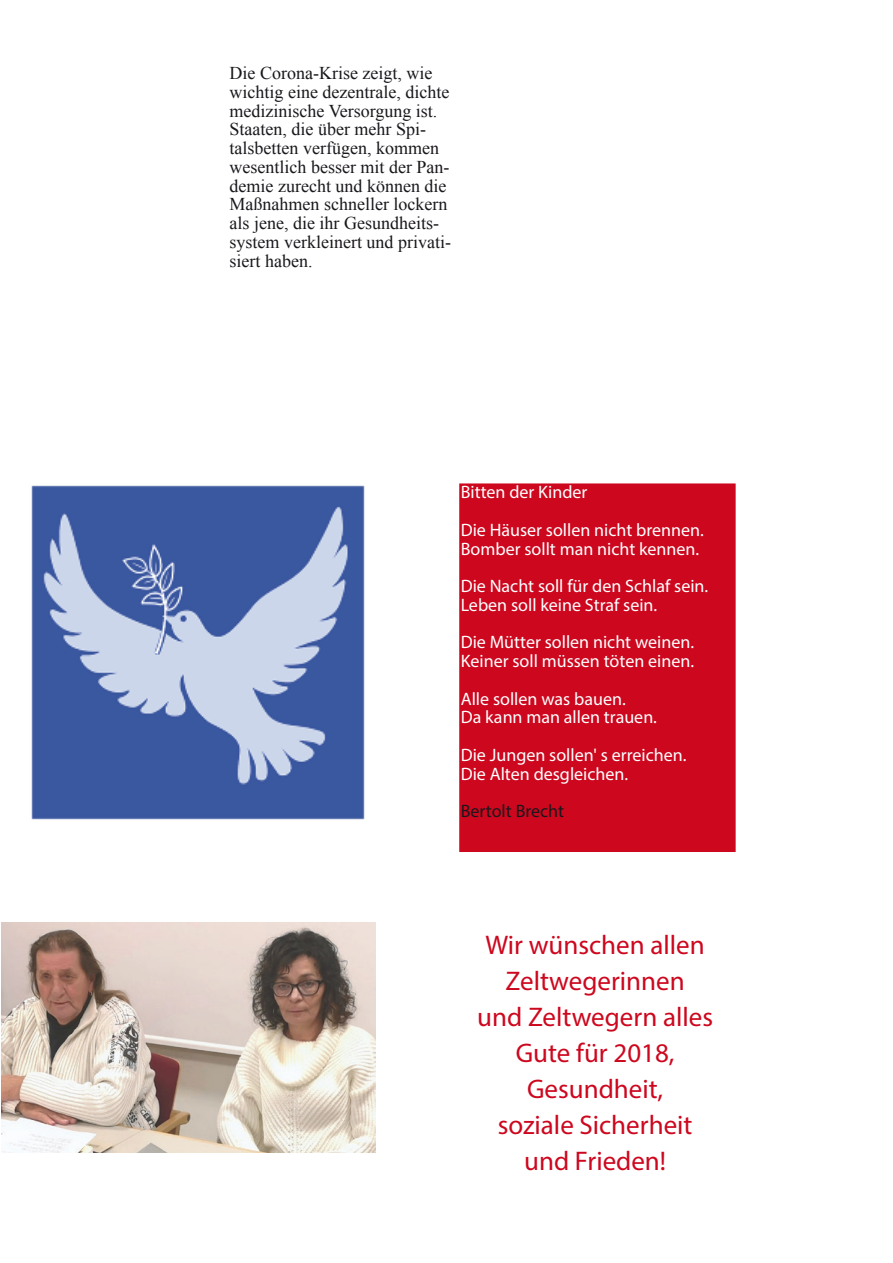
<style>
.page{position:relative;width:893px;height:1263px;background:#fff}
.page>*{position:absolute;margin:0;border:0;box-sizing:border-box;transform-origin:0 0}
.t1{font:27px "Myriad Pro";color:#cd071e}
.t2{font:18px/18.8px "Times New Roman";color:#1a171c}
.t3{font:18px "Myriad Pro";color:#fff}
.t4{font:18px "Myriad Pro";color:#1a171c}
</style>
<div class="page">
<div style="left:460px;top:484px;width:275px;height:367px;background:#cd071e"></div>
<div style="left:459px;top:483px;width:277px;height:369px;border:2px solid #cd071e"></div>
<img style="left:31px;top:485px;width:334px;height:335px">
<img style="left:2px;top:922px;width:373px;height:231px">
<p class="t2" style="left:230px;top:63px;width:223px">Die Corona-Krise zeigt, wie wichtig eine dezentrale, dichte medizinische Versorgung ist.<br>Staaten, die über mehr Spi&shy;talsbetten verfügen, kommen wesentlich besser mit der Pan&shy;demie zurecht und können die<br>Maßnahmen schneller lockern als jene, die ihr Gesundheits&shy;system verkleinert und privati&shy;siert haben.</p>
<p class="t3" style="left:461px;top:481px;width:128px">Bitten der Kinder</p>
<p class="t3" style="left:461px;top:519px;width:245px">Die Häuser sollen nicht brennen.</p>
<p class="t3" style="left:461px;top:537px;width:240px">Bomber sollt man nicht kennen.</p>
<p class="t3" style="left:461px;top:575px;width:249px">Die Nacht soll für den Schlaf sein.</p>
<p class="t3" style="left:461px;top:594px;width:198px">Leben soll keine Straf sein.</p>
<p class="t3" style="left:461px;top:631px;width:235px">Die Mütter sollen nicht weinen.</p>
<p class="t3" style="left:461px;top:650px;width:235px">Keiner soll müssen töten einen.</p>
<p class="t3" style="left:461px;top:687px;width:166px">Alle sollen was bauen.</p>
<p class="t3" style="left:461px;top:706px;width:198px">Da kann man allen trauen.</p>
<p class="t3" style="left:461px;top:744px;width:227px">Die Jungen sollen' s erreichen.</p>
<p class="t3" style="left:461px;top:762px;width:169px">Die Alten desgleichen.</p>
<p class="t4" style="left:461px;top:800px;width:105px">Bertolt Brecht</p>
<p class="t1" style="left:485px;top:929px;width:221px">Wir wünschen allen</p>
<p class="t1" style="left:506px;top:965px;width:181px">Zeltwegerinnen</p>
<p class="t1" style="left:477px;top:1001px;width:237px">und Zeltwegern alles</p>
<p class="t1" style="left:516px;top:1037px;width:160px">Gute für 2018,</p>
<p class="t1" style="left:527px;top:1073px;width:138px">Gesundheit,</p>
<p class="t1" style="left:498px;top:1109px;width:196px">soziale Sicherheit</p>
<p class="t1" style="left:524px;top:1145px;width:143px">und Frieden!</p>
</div>
